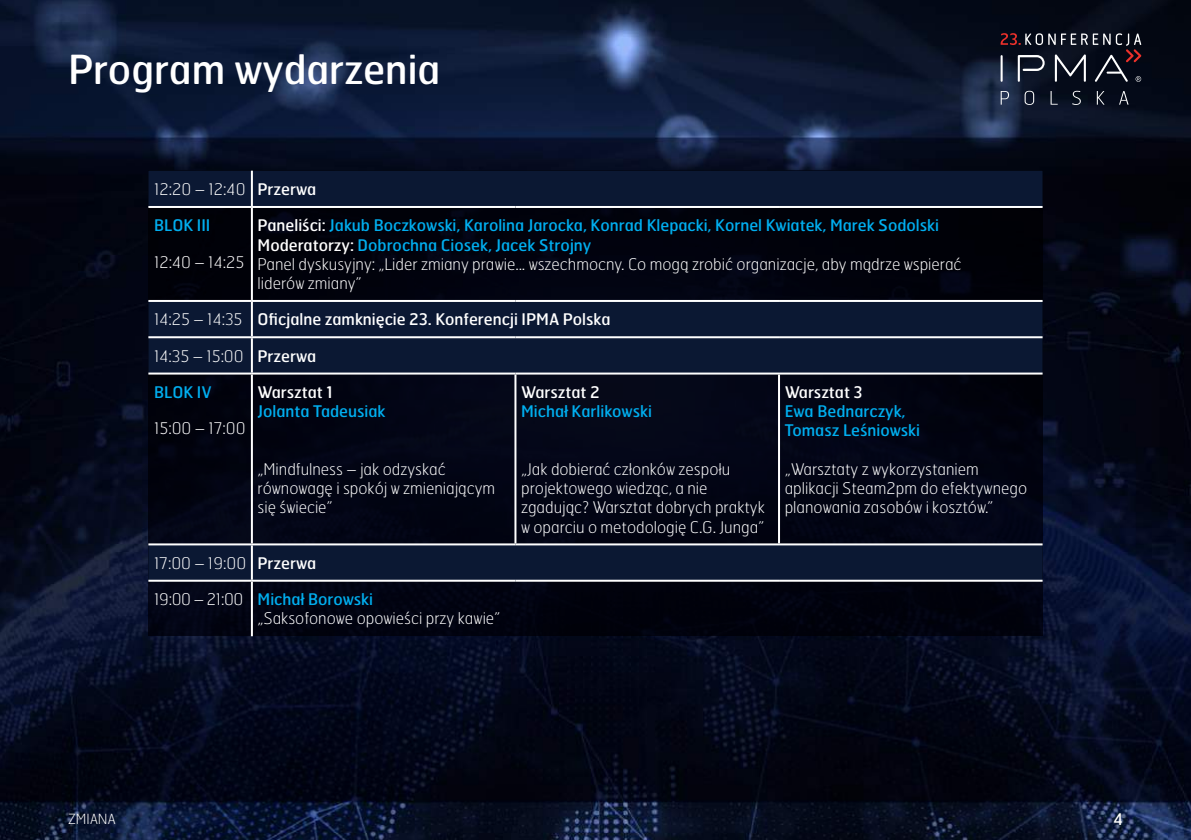
<style>
.page{position:relative;width:1191px;height:840px;background:#fff}
.page>*{position:absolute;margin:0;border:0;box-sizing:border-box;transform-origin:0 0}
.t1{font:40px "Hermes Pl";color:#fff}
.t2{font:100 16px/19.2px "Hermes Pl";color:#fff}
.t3{font:16px "Hermes Pl";color:#fff}
.t4{font:16px/19.2px "Hermes Pl";color:#00aeef}
.t5{font:100 14px "Hermes Pl";color:#fff}
.s1{font-weight:400}
.s2{font-weight:400;color:#00aeef}
.s3{font-weight:100}
</style>
<div class="page">
<img style="left:0;top:0;width:1191px;height:839px">
<svg style="left:1000px;top:91px;width:9px;height:14px"></svg>
<svg style="left:1024px;top:91px;width:10px;height:14px"></svg>
<svg style="left:1050px;top:91px;width:7px;height:14px"></svg>
<svg style="left:1072px;top:91px;width:8px;height:14px"></svg>
<svg style="left:1096px;top:91px;width:8px;height:14px"></svg>
<svg style="left:1119px;top:91px;width:9px;height:14px"></svg>
<svg style="left:1000px;top:33px;width:141px;height:49px;background:#2e2f3c"></svg>
<div style="left:148px;top:170px;width:894px;height:466px;background:#01020e"></div>
<svg style="left:148px;top:170px;width:894px;height:409px"></svg>
<hr style="left:251px;top:170px;width:2px;height:36px;background:#fff">
<hr style="left:148px;top:206px;width:104px;height:2px;background:#fff">
<hr style="left:148px;top:300px;width:104px;height:2px;background:#fff">
<hr style="left:148px;top:336px;width:104px;height:2px;background:#fff">
<hr style="left:148px;top:372px;width:104px;height:2px;background:#fff">
<hr style="left:148px;top:543px;width:104px;height:2px;background:#fff">
<hr style="left:148px;top:579px;width:104px;height:2px;background:#fff">
<hr style="left:252px;top:206px;width:263px;height:2px;background:#fff">
<hr style="left:251px;top:208px;width:2px;height:92px;background:#fff">
<hr style="left:515px;top:206px;width:264px;height:2px;background:#fff">
<hr style="left:779px;top:206px;width:263px;height:2px;background:#fff">
<hr style="left:252px;top:300px;width:263px;height:2px;background:#fff">
<hr style="left:251px;top:302px;width:2px;height:34px;background:#fff">
<hr style="left:515px;top:300px;width:264px;height:2px;background:#fff">
<hr style="left:779px;top:300px;width:263px;height:2px;background:#fff">
<hr style="left:252px;top:336px;width:263px;height:2px;background:#fff">
<hr style="left:251px;top:338px;width:2px;height:34px;background:#fff">
<hr style="left:515px;top:336px;width:264px;height:2px;background:#fff">
<hr style="left:779px;top:336px;width:263px;height:2px;background:#fff">
<hr style="left:252px;top:372px;width:263px;height:2px;background:#fff">
<hr style="left:251px;top:374px;width:2px;height:169px;background:#fff">
<hr style="left:515px;top:372px;width:264px;height:2px;background:#fff">
<hr style="left:514px;top:374px;width:2px;height:169px;background:#fff">
<hr style="left:779px;top:372px;width:263px;height:2px;background:#fff">
<hr style="left:778px;top:374px;width:2px;height:169px;background:#fff">
<hr style="left:252px;top:543px;width:263px;height:2px;background:#fff">
<hr style="left:251px;top:545px;width:2px;height:34px;background:#fff">
<hr style="left:515px;top:543px;width:264px;height:2px;background:#fff">
<hr style="left:779px;top:543px;width:263px;height:2px;background:#fff">
<hr style="left:252px;top:579px;width:263px;height:2px;background:#fff">
<hr style="left:251px;top:581px;width:2px;height:55px;background:#fff">
<hr style="left:515px;top:579px;width:264px;height:2px;background:#fff">
<hr style="left:779px;top:579px;width:263px;height:2px;background:#fff">
<h1 class="t1" style="left:68px;top:44px;width:374px">Program wydarzenia</h1>
<p class="t2" style="left:154px;top:179px;width:164px">12:20 – 12:40 <span class="s1">Przerwa</span></p>
<p class="t4" style="left:154px;top:215px;width:58px">BLOK III</p>
<p class="t2" style="left:154px;top:252px;width:92px">12:40 – 14:25</p>
<p class="t2" style="left:257px;top:215px;width:705px"><span class="s1">Paneliści:</span> <span class="s2">Jakub Boczkowski, Karolina Jarocka, Konrad Klepacki, Kornel Kwiatek, Marek Sodolski </span><span class="s1">Moderatorzy:</span> <span class="s2">Dobrochna Ciosek, Jacek Strojny<br></span>Panel dyskusyjny: „Lider zmiany prawie... wszechmocny. Co mogą zrobić organizacje, aby mądrze wspierać liderów zmiany”</p>
<p class="t3" style="left:154px;top:309px;width:458px"><span class="s3">14:25 – 14:35</span> Oficjalne zamknięcie 23. Konferencji IPMA Polska</p>
<p class="t2" style="left:154px;top:345px;width:164px">14:35 – 15:00 <span class="s1">Przerwa</span></p>
<p class="t4" style="left:154px;top:382px;width:59px">BLOK IV</p>
<p class="t2" style="left:154px;top:418px;width:93px">15:00 – 17:00</p>
<p class="t3" style="left:521px;top:381px;width:80px">Warsztat 2</p>
<p class="t4" style="left:521px;top:401px;width:132px">Michał Karlikowski</p>
<p class="t3" style="left:784px;top:381px;width:79px">Warsztat 3</p>
<p class="t4" style="left:784px;top:401px;width:137px">Ewa Bednarczyk,<br>Tomasz Leśniowski</p>
<p class="t2" style="left:784px;top:458px;width:244px">„Warsztaty z wykorzystaniem aplikacji Steam2pm do efektywnego planowania zasobów i kosztów.”</p>
<p class="t3" style="left:257px;top:381px;width:77px">Warsztat 1</p>
<p class="t4" style="left:257px;top:401px;width:129px">Jolanta Tadeusiak</p>
<p class="t2" style="left:257px;top:458px;width:239px">„Mindfulness – jak odzyskać równowagę i spokój w zmieniającym się świecie”</p>
<p class="t2" style="left:521px;top:458px;width:245px">„Jak dobierać członków zespołu projektowego wiedząc, a nie zgadując? Warsztat dobrych praktyk w oparciu o metodologię C.G. Junga”</p>
<p class="t2" style="left:154px;top:552px;width:164px">17:00 – 19:00 <span class="s1">Przerwa</span></p>
<p class="t2" style="left:257px;top:589px;width:244px;text-indent:-103px">19:00 – 21:00 <span class="s2">Michał Borowski<br></span>„Saksofonowe opowieści przy kawie”</p>
<p class="t5" style="left:68px;top:810px;width:49px">ZMIANA</p>
<p class="t3" style="left:1113px;top:808px;width:11px">4</p>
</div>
